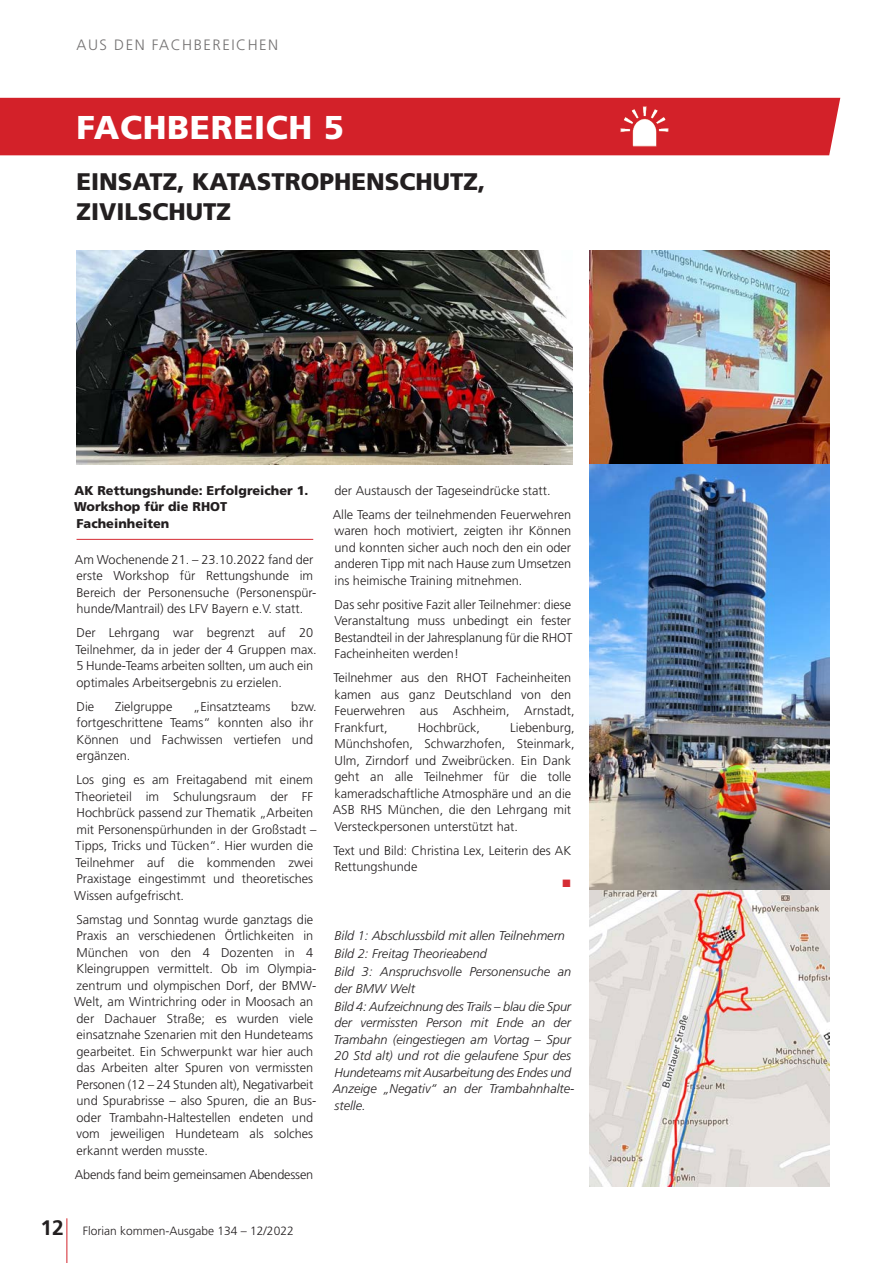
<style>
.page{position:relative;width:893px;height:1263px;background:#fff}
.page>*{position:absolute;margin:0;border:0;box-sizing:border-box;transform-origin:0 0}
.t1{font:900 33px "Frutiger LT Std";letter-spacing:.02em;color:#fff}
.t2{font:900 24px/30px "Frutiger LT Std";color:#231f20}
.t3{font:300 15px "Frutiger LT Std";letter-spacing:.1em;color:#747272}
.t4{font:300 12.75px/16.5px "Frutiger LT Std";color:#231f20}
.t5{font:italic 300 12.75px/16.5px "Frutiger LT Std";color:#231f20}
.t6{font:900 12.75px/16.5px "Frutiger LT Std";color:#231f20}
.t7{font:300 12px "Frutiger LT Std";color:#231f20}
.s1{font-weight:700;font-size:21px}
</style>
<div class="page">
<hr style="left:67px;top:1218px;width:1px;height:45px;background:#d2232a">
<div style="left:0;top:98px;width:840px;height:57px;background:#d32129"></div>
<img style="left:620px;top:106px;width:49px;height:41px">
<hr style="left:77px;top:539px;width:236px;height:1px;background:#d52d35">
<img style="left:77px;top:251px;width:496px;height:213px">
<img style="left:590px;top:251px;width:239px;height:935px">
<p class="t3" style="left:77px;top:36px;width:203px">AUS DEN FACHBEREICHEN</p>
<h1 class="t1" style="left:77px;top:107px;width:269px">FACHBEREICH 5</h1>
<h2 class="t2" style="left:77px;top:167px;width:411px">EINSATZ, KATASTROPHENSCHUTZ,<br>ZIVILSCHUTZ</h2>
<p class="t6" style="left:74px;top:482px;width:236px">AK Rettungshunde: Erfolgreicher 1.<br>Workshop für die RHOT<br>Facheinheiten</p>
<p class="t4" style="left:75px;top:551px;width:243px">Am Wochenende 21. – 23.10.2022 fand der erste Workshop für Rettungshunde im Bereich der Personensuche (Personenspür&shy;hunde/Mantrail) des LFV Bayern e.V. statt.</p>
<p class="t4" style="left:76px;top:625px;width:243px">Der Lehrgang war begrenzt auf 20<br>Teilnehmer, da in jeder der 4 Gruppen max.<br>5 Hunde-Teams arbeiten sollten, um auch ein optimales Arbeitsergebnis zu erzielen.</p>
<p class="t4" style="left:77px;top:698px;width:19px">Die</p>
<p class="t4" style="left:115px;top:698px;width:59px">Zielgruppe</p>
<p class="t4" style="left:193px;top:698px;width:79px">„Einsatzteams</p>
<p class="t4" style="left:77px;top:698px;width:242px;text-indent:215px">bzw. fortgeschrittene Teams“ konnten also ihr<br>Können und Fachwissen vertiefen und ergänzen.</p>
<p class="t4" style="left:74px;top:772px;width:244px">Los ging es am Freitagabend mit einem Theorieteil im Schulungsraum der FF Hochbrück passend zur Thematik „Arbeiten mit Personenspürhunden in der Großstadt – Tipps, Tricks und Tücken“. Hier wurden die Teilnehmer auf die kommenden zwei Praxistage eingestimmt und theoretisches Wissen aufgefrischt.</p>
<p class="t4" style="left:74px;top:911px;width:244px">Samstag und Sonntag wurde ganztags die Praxis an verschiedenen Örtlichkeiten in München von den 4 Dozenten in 4<br>Kleingruppen vermittelt. Ob im Olympia&shy;zentrum und olympischen Dorf, der BMW-Welt, am Wintrichring oder in Moosach an der Dachauer Straße; es wurden viele einsatznahe Szenarien mit den Hundeteams gearbeitet. Ein Schwerpunkt war hier auch das Arbeiten alter Spuren von vermissten Personen (12 – 24 Stunden alt), Negativarbeit und Spurabrisse – also Spuren, die an Bus&shy;oder Trambahn-Haltestellen endeten und vom jeweiligen Hundeteam als solches erkannt werden musste.</p>
<p class="t4" style="left:75px;top:1166px;width:240px">Abends fand beim gemeinsamen Abendessen</p>
<p class="t7" style="left:40px;top:1224px;width:255px"><span class="s1">12</span> Florian kommen-Ausgabe 134 – 12/2022</p>
<p class="t4" style="left:333px;top:478px;width:240px;line-height:24px">der Austausch der Tageseindrücke statt.<br>Alle Teams der teilnehmenden Feuerwehren</p>
<p class="t4" style="left:334px;top:523px;width:238px;text-align:justify">waren hoch motiviert, zeigten ihr Können und konnten sicher auch noch den ein oder anderen Tipp mit nach Hause zum Umsetzen ins heimische Training mitnehmen.</p>
<p class="t4" style="left:334px;top:596px;width:239px;text-align:justify">Das sehr positive Fazit aller Teilnehmer: diese Veranstaltung muss unbedingt ein fester Bestandteil in der Jahresplanung für die RHOT Facheinheiten werden!</p>
<p class="t4" style="left:333px;top:670px;width:243px">Teilnehmer aus den RHOT Facheinheiten kamen aus ganz Deutschland von den<br>Feuerwehren aus Aschheim, Arnstadt,<br>Frankfurt,</p>
<p class="t4" style="left:333px;top:719px;width:243px;text-indent:177px">Liebenburg, Münchshofen, Schwarzhofen, Steinmark, Ulm, Zirndorf und Zweibrücken. Ein Dank geht an alle Teilnehmer für die tolle kameradschaftliche Atmosphäre und an die ASB RHS München, die den Lehrgang mit Versteckpersonen unterstützt hat.</p>
<p class="t4" style="left:333px;top:842px;width:239px">Text und Bild: Christina Lex, Leiterin des AK<br>Rettungshunde</p>
<p class="t4" style="left:418px;top:719px;width:64px">Hochbrück,</p>
<p class="t5" style="left:334px;top:927px;width:238px;line-height:18px">Bild 1: Abschlussbild mit allen Teilnehmern<br>Bild 2: Freitag Theorieabend<br>Bild 3: Anspruchsvolle Personensuche an</p>
<p class="t5" style="left:334px;top:979px;width:238px;line-height:18px">der BMW Welt<br>Bild 4: Aufzeichnung des Trails – blau die Spur</p>
<p class="t5" style="left:333px;top:1015px;width:243px">der vermissten Person mit Ende an der Trambahn (eingestiegen am Vortag – Spur 20 Std alt) und rot die gelaufene Spur des Hundeteams mit Ausarbeitung des Endes und Anzeige „Negativ“ an der Trambahnhalte&shy;stelle.</p>
</div>
